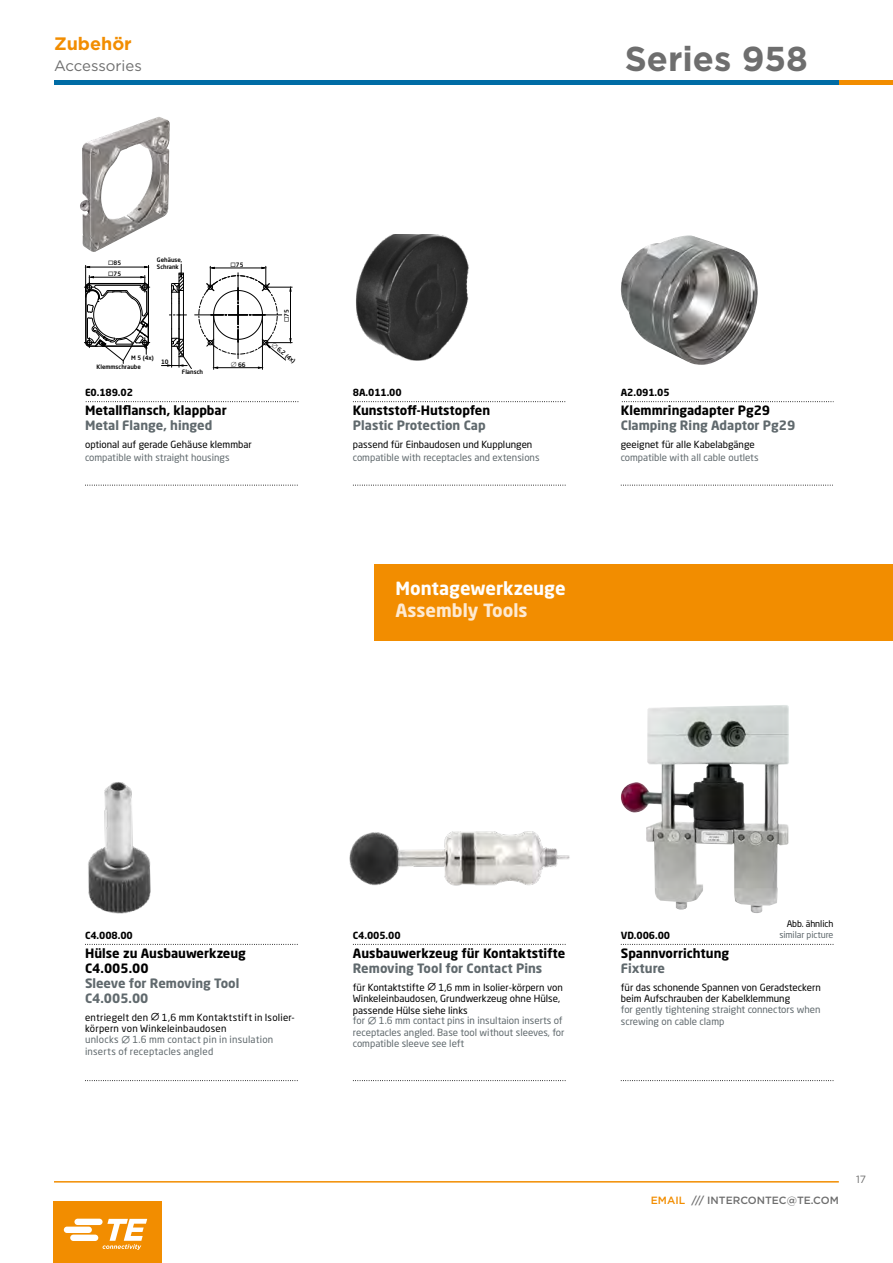
<style>
.page{position:relative;width:893px;height:1263px;background:#fff}
.page>*{position:absolute;margin:0;border:0;box-sizing:border-box;transform-origin:0 0}
.t1{font:700 34.5px "Gotham";color:#6e6e6e}
.t2{font:700 18px "Neo Sans Pro";color:#fff}
.t3{font:700 18px "Neo Sans Pro";color:#feead2}
.t4{font:700 18px "Gotham";color:#f28d00}
.t5{font:15px "Gotham";color:#6e6e6e}
.t6{font:700 12.75px "Neo Sans Pro";color:#000}
.t7{font:700 12.75px/15px "Neo Sans Pro";color:#60696d}
.t8{font:500 10.5px "Gotham";color:#6e6e6e}
.t9{font:10.5px "Gotham";color:#6e6e6e}
.t10{font:9.75px/11.4px "Neo Sans Pro";color:#000}
.t11{font:9.75px/11.4px "Neo Sans Pro";color:#60696d}
.t12{font:9.75px/11.4px "Neo Sans Pro";letter-spacing:.02em;color:#000}
.t13{font:9.75px/11.4px "Neo Sans Pro";letter-spacing:.02em;color:#60696d}
.t14{font:700 9.75px "Neo Sans Pro";letter-spacing:-.01em;color:#000}
.t15{font:9px "Neo Sans Pro";letter-spacing:-.01em;color:#60696d}
.t16{font:9px "Neo Sans Pro";letter-spacing:-.01em;color:#000}
.t17{font:500 6px/7.2px "Neo Sans Pro";color:#000}
.s1{font-family:"Math Technical P04";font-weight:400}
.s2{color:#f28d00}
</style>
<div class="page">
<div style="left:374px;top:564px;width:519px;height:76px;background:#f28d00"></div>
<svg style="left:622px;top:401px;width:211px;height:1px"></svg>
<svg style="left:621px;top:485px;width:212px;height:1px"></svg>
<svg style="left:353px;top:485px;width:213px;height:1px"></svg>
<svg style="left:353px;top:401px;width:212px;height:1px"></svg>
<svg style="left:621px;top:1080px;width:212px;height:1px"></svg>
<svg style="left:85px;top:1080px;width:213px;height:1px"></svg>
<svg style="left:85px;top:944px;width:213px;height:1px"></svg>
<svg style="left:353px;top:1080px;width:213px;height:1px"></svg>
<svg style="left:353px;top:944px;width:213px;height:1px"></svg>
<svg style="left:621px;top:944px;width:212px;height:1px"></svg>
<svg style="left:85px;top:485px;width:213px;height:1px"></svg>
<svg style="left:86px;top:401px;width:212px;height:1px"></svg>
<img style="left:356px;top:234px;width:113px;height:127px">
<img style="left:620px;top:235px;width:138px;height:130px">
<img style="left:80px;top:117px;width:90px;height:135px">
<svg style="left:161px;top:264px;width:131px;height:105px"></svg>
<svg style="left:84px;top:265px;width:66px;height:99px"></svg>
<img style="left:88px;top:782px;width:63px;height:132px">
<img style="left:349px;top:831px;width:221px;height:55px">
<img style="left:621px;top:705px;width:168px;height:208px">
<hr style="left:54px;top:1181px;width:785px;height:1px;background:#f28d00">
<div style="left:53px;top:1201px;width:108px;height:62px;background:#f28d00"></div>
<svg style="left:64px;top:1219px;width:83px;height:31px"></svg>
<div style="left:54px;top:80px;width:793px;height:5px;background:#006ca5"></div>
<div style="left:839px;top:80px;width:54px;height:5px;background:#f28d00"></div>
<h2 class="t4" style="left:54px;top:32px;width:79px">Zubehör</h2>
<h3 class="t5" style="left:54px;top:56px;width:89px">Accessories</h3>
<p class="t17" style="left:108px;top:259px;width:14px">◻85</p>
<p class="t17" style="left:108px;top:270px;width:14px">◻75</p>
<p class="t17" style="left:157px;top:256px;width:27px">Gehäuse,<br>Schrank</p>
<p class="t17" style="left:131px;top:354px;width:24px">M 5 (4x)</p>
<p class="t17" style="left:97px;top:363px;width:46px">Klemmschraube</p>
<p class="t17" style="left:161px;top:358px;width:9px">10</p>
<p class="t17" style="left:182px;top:368px;width:23px">Flansch</p>
<p class="t17" style="left:231px;top:261px;width:14px">◻75</p>
<p class="t17" style="left:231px;top:361px;width:17px"><span class="s1">M</span> 66</p>
<p class="t17" style="left:283px;top:322px;width:14px;rotate:-90deg">◻75</p>
<p class="t17" style="left:274px;top:341px;width:31px;rotate:39deg"><span class="s1">M</span> 6,2 (4x)</p>
<h1 class="t1" style="left:625px;top:35px;width:185px">Series 958</h1>
<p class="t14" style="left:85px;top:386px;width:49px">E0.189.02</p>
<p class="t14" style="left:353px;top:386px;width:50px">8A.011.00</p>
<p class="t14" style="left:621px;top:386px;width:50px">A2.091.05</p>
<h3 class="t6" style="left:85px;top:402px;width:143px">Metallflansch, klappbar</h3>
<h3 class="t6" style="left:353px;top:402px;width:139px">Kunststoff-Hutstopfen</h3>
<h3 class="t6" style="left:621px;top:402px;width:151px">Klemmringadapter Pg29</h3>
<h3 class="t7" style="left:85px;top:417px;width:129px">Metal Flange, hinged</h3>
<h3 class="t7" style="left:353px;top:417px;width:134px">Plastic Protection Cap</h3>
<h3 class="t7" style="left:621px;top:417px;width:176px">Clamping Ring Adaptor Pg29</h3>
<p class="t10" style="left:85px;top:439px;width:168px">optional auf gerade Gehäuse klemmbar</p>
<p class="t10" style="left:353px;top:439px;width:181px">passend für Einbaudosen und Kupplungen</p>
<p class="t10" style="left:621px;top:439px;width:135px">geeignet für alle Kabelabgänge</p>
<p class="t11" style="left:85px;top:451px;width:146px">compatible with straight housings</p>
<p class="t11" style="left:353px;top:451px;width:188px">compatible with receptacles and extensions</p>
<p class="t11" style="left:621px;top:451px;width:139px">compatible with all cable outlets</p>
<h2 class="t2" style="left:395px;top:576px;width:172px">Montagewerkzeuge</h2>
<h2 class="t3" style="left:395px;top:599px;width:134px">Assembly Tools</h2>
<p class="t14" style="left:85px;top:929px;width:49px">C4.008.00</p>
<p class="t14" style="left:353px;top:929px;width:49px">C4.005.00</p>
<p class="t14" style="left:621px;top:929px;width:51px">VD.006.00</p>
<h3 class="t6" style="left:85px;top:945px;width:162px">Hülse zu Ausbauwerkzeug</h3>
<h3 class="t6" style="left:353px;top:945px;width:214px">Ausbauwerkzeug für Kontaktstifte</h3>
<h3 class="t6" style="left:621px;top:945px;width:110px">Spannvorrichtung</h3>
<h3 class="t6" style="left:85px;top:960px;width:65px">C4.005.00</h3>
<h3 class="t7" style="left:353px;top:960px;width:191px">Removing Tool for Contact Pins</h3>
<h3 class="t7" style="left:621px;top:960px;width:46px">Fixture</h3>
<p class="t16" style="left:787px;top:918px;width:48px">Abb. ähnlich</p>
<p class="t15" style="left:779px;top:929px;width:56px">similar picture</p>
<h3 class="t7" style="left:85px;top:976px;width:156px">Sleeve for Removing Tool<br>C4.005.00</h3>
<p class="t12" style="left:85px;top:1011px;width:211px">entriegelt den <sup>M</sup> 1,6 mm Kontaktstift in Isolier&shy;körpern von Winkeleinbaudosen</p>
<p class="t13" style="left:85px;top:1034px;width:190px">unlocks <sup>M</sup> 1.6 mm contact pin in insulation inserts of receptacles angled</p>
<p class="t10" style="left:353px;top:981px;width:211px">für Kontaktstifte <sup>M</sup> 1,6 mm in Isolier-körpern von<br>Winkeleinbaudosen, Grundwerkzeug ohne Hülse, passende Hülse siehe links</p>
<p class="t11" style="left:353px;top:1015px;width:213px">for <sup>M</sup> 1.6 mm contact pins in insultaion inserts of receptacles angled. Base tool without sleeves, for compatible sleeve see left</p>
<p class="t10" style="left:621px;top:981px;width:201px">für das schonende Spannen von Geradsteckern beim Aufschrauben der Kabelklemmung</p>
<p class="t11" style="left:621px;top:1004px;width:201px">for gently tightening straight connectors when screwing on cable clamp</p>
<p class="t8" style="left:651px;top:1193px;width:189px"><span class="s2">EMAIL</span> /// INTERCONTEC@TE.COM</p>
<p class="t9" style="left:856px;top:1173px;width:11px">17</p>
</div>
